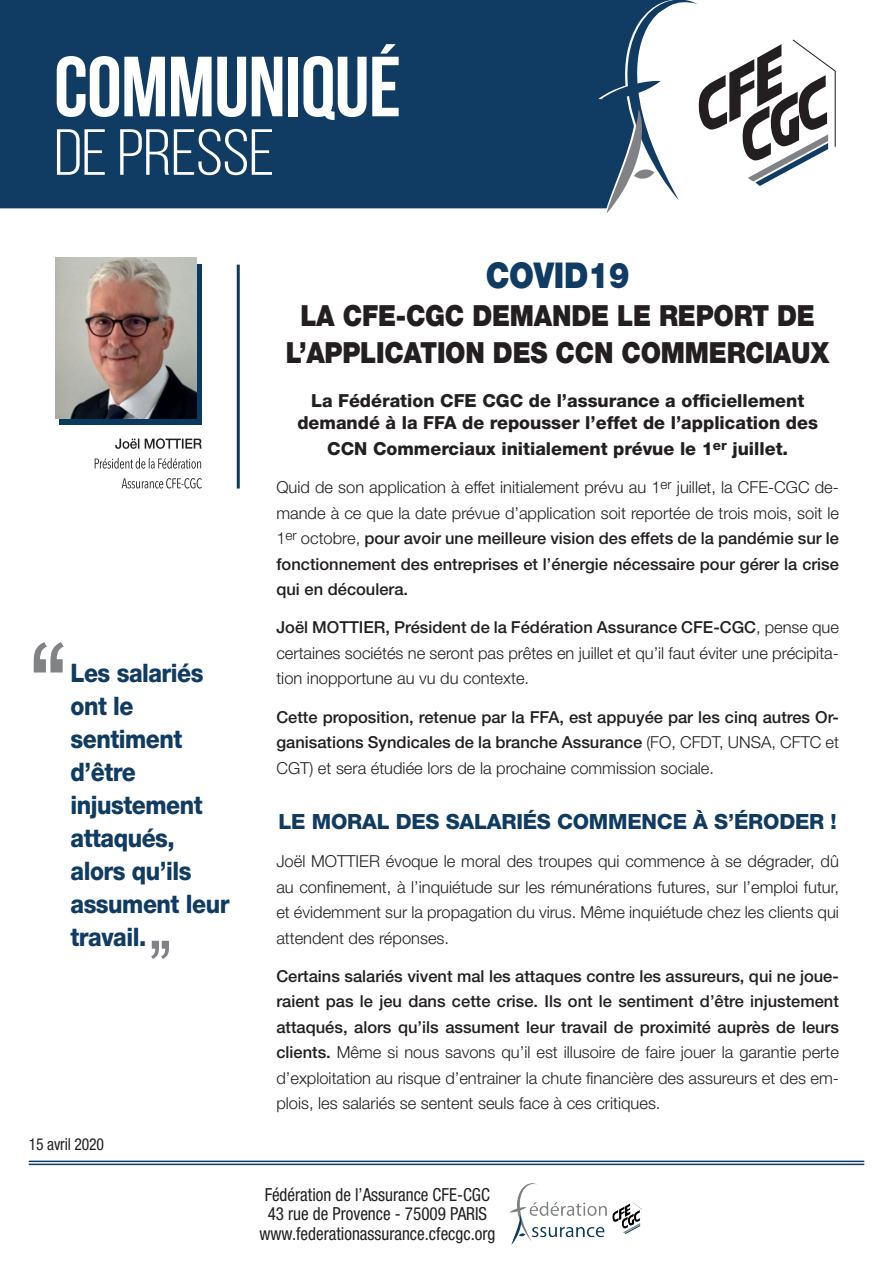
<style>
.page{position:relative;width:893px;height:1263px;background:#fff}
.page>*{position:absolute;margin:0;border:0;box-sizing:border-box;transform-origin:0 0}
.t1{font:700 85.05px "Bebas Neue";letter-spacing:-.01em;color:#fff}
.t2{font:64.95px "Bebas Neue";letter-spacing:-.01em;color:#fff;scale:1.13 1}
.t3{font:900 35.7px "Helvetica Neue LT Pro";letter-spacing:-.01em;color:#103b62;scale:.88 1}
.t4{font:900 29.1px/37.5px "Helvetica Neue LT Pro";letter-spacing:-.01em;color:#231f20;text-align:center;scale:.88 1}
.t5{font:800 25.5px/33px "Helvetica Neue LT Pro";letter-spacing:-.02em;color:#103b62;scale:.9 1}
.t6{font:800 21px "Helvetica Neue LT Pro";letter-spacing:-.01em;color:#103b62}
.t7{font:800 18px/22.5px "Helvetica Neue LT Pro";color:#231f20;text-align:center}
.t8{font:condensed 18px/19.5px "Helvetica Neue LT Pro";color:#231f20;text-align:center;scale:.95 1}
.t9{font:300 16.5px/25.5px "Helvetica Neue LT Pro";color:#231f20;text-align:justify}
.t10{font:500 16.5px/25.5px "Helvetica Neue LT Pro";color:#231f20;text-align:justify}
.t11{font:condensed 16.5px "Helvetica Neue LT Pro";letter-spacing:-.01em;color:#231f20;scale:.95 1}
.s1{font-weight:500}
.s2{font-weight:300}
</style>
<div class="page">
<svg style="left:122px;top:478px;width:80px;height:10px"></svg>
<svg style="left:95px;top:458px;width:106px;height:11px"></svg>
<svg style="left:115px;top:438px;width:87px;height:11px"></svg>
<div style="left:59px;top:264px;width:143px;height:160px;background:#0a3a5f"></div>
<img style="left:56px;top:257px;width:141px;height:161px">
<hr style="left:237px;top:265px;width:3px;height:223px;background:#0a3a5f">
<svg style="left:34px;top:642px;width:30px;height:30px"></svg>
<svg style="left:151px;top:941px;width:18px;height:18px"></svg>
<div style="left:0;top:0;width:598px;height:208px;background:#103b62"></div>
<svg style="left:598px;top:0;width:238px;height:214px"></svg>
<hr style="left:29px;top:1160px;width:835px;height:2px;background:#103b62">
<hr style="left:29px;top:1163px;width:835px;height:2px;background:#103b62">
<img style="left:510px;top:1183px;width:132px;height:62px">
<h1 class="t1" style="left:54px;top:40px;width:349px">COMMUNIQUÉ</h1>
<h2 class="t2" style="left:54px;top:118px;width:197px">DE PRESSE</h2>
<h3 class="t5" style="left:71px;top:656px;width:178px">Les salariés ont le sentiment d’être injustement attaqués, alors qu’ils assument leur travail.</h3>
<p class="t11" style="left:29px;top:1134px;width:81px">15 avril 2020</p>
<h3 class="t3" style="left:486px;top:254px;width:165px">COVID19</h3>
<h3 class="t4" style="left:286px;top:297px;width:619px">LA CFE-CGC DEMANDE LE REPORT DE<br>L’APPLICATION DES CCN COMMERCIAUX</h3>
<p class="t7" style="left:297px;top:389px;width:522px">La Fédération CFE CGC de l’assurance a officiellement demandé à la FFA de repousser l’effet de l’application des</p>
<p class="t7" style="left:327px;top:437px;width:463px">CCN Commerciaux initialement prévue le 1<sup>er</sup> juillet.</p>
<p class="t9" style="left:276px;top:474px;width:564px">Quid de son application à effet initialement prévu au 1<sup>er</sup> juillet, la CFE-CGC de&shy;mande à ce que la date prévue d’application soit reportée de trois mois, soit le 1<sup>er</sup> octobre, <span class="s1">pour avoir une meilleure vision des effets de la pandémie sur le fonctionnement des entreprises et l’énergie nécessaire pour gérer la crise qui en découlera.</span></p>
<p class="t9" style="left:276px;top:614px;width:564px"><span class="s1">Joël MOTTIER, Président de la Fédération Assurance CFE-CGC</span>, pense que certaines sociétés ne seront pas prêtes en juillet et qu’il faut éviter une précipita&shy;tion inopportune au vu du contexte.</p>
<p class="t10" style="left:276px;top:704px;width:564px">Cette proposition, retenue par la FFA, est appuyée par les cinq autres Or&shy;ganisations Syndicales de la branche Assurance <span class="s2">(FO, CFDT, UNSA, CFTC et CGT) et sera étudiée lors de la prochaine commission sociale.</span></p>
<p class="t6" style="left:279px;top:809px;width:560px">LE MORAL DES SALARIÉS COMMENCE À S’ÉRODER !</p>
<p class="t9" style="left:276px;top:848px;width:564px">Joël MOTTIER évoque le moral des troupes qui commence à se dégrader, dû au confinement, à l’inquiétude sur les rémunérations futures, sur l’emploi futur, et évidemment sur la propagation du virus. Même inquiétude chez les clients qui attendent des réponses.</p>
<p class="t10" style="left:276px;top:963px;width:564px">Certains salariés vivent mal les attaques contre les assureurs, qui ne joue&shy;raient pas le jeu dans cette crise. Ils ont le sentiment d’être injustement attaqués, alors qu’ils assument leur travail de proximité auprès de leurs clients. <span class="s2">Même si nous savons qu’il est illusoire de faire jouer la garantie perte d’exploitation au risque d’entrainer la chute financière des assureurs et des em&shy;plois, les salariés se sentent seuls face à ces critiques.</span></p>
<p class="t8" style="left:259px;top:1184px;width:250px">Fédération de l’Assurance CFE-CGC<br>43 rue de Provence - 75009 PARIS www.federationassurance.cfecgc.org</p>
</div>
